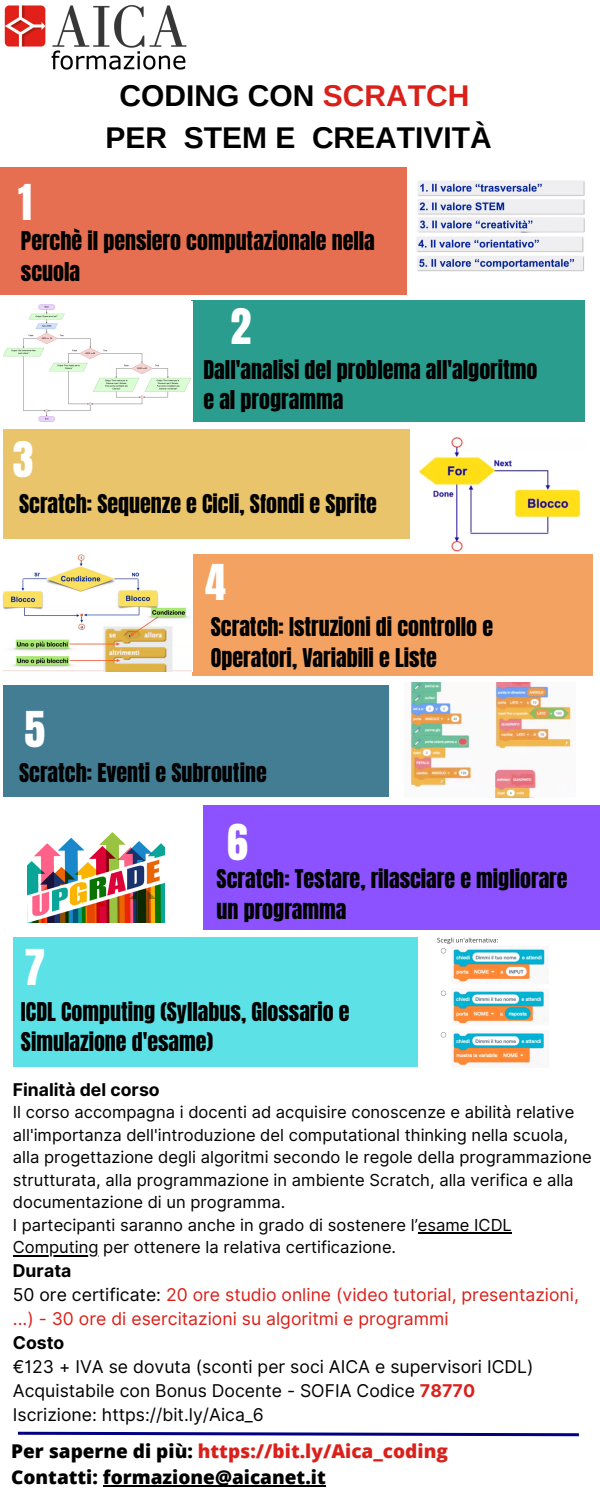
<style>
.page{position:relative;width:600px;height:1500px;background:#fff}
.page>*{position:absolute;margin:0;border:0;box-sizing:border-box;transform-origin:0 0}
.t1{font:42px "Anton";color:#fff}
.t2{font:700 30px "Arimo";color:#000}
.t3{font:22px/30.8px "Anton";color:#000}
.t4{font:800 19px "Open Sans";color:#da201a}
.t5{font:800 19px "Open Sans";color:#000}
.t6{font:17.6px "Inter";color:#000}
.t7{font:17.6px/24px "Inter";color:#da201a}
.t8{font:700 17.6px "Inter";color:#000}
.t9{font:17.5px "Canva Sans";color:#000}
.t10{font:16.6px/22.5px "Inter";color:#000}
.s1{color:#da201a}
.s2{color:#000}
.s3{font-weight:700;color:#da201a}
</style>
<div class="page">
<div style="left:0;top:167px;width:407px;height:128px;background:#e76f51"></div>
<div style="left:3px;top:429px;width:406px;height:109px;background:#e9c46a"></div>
<div style="left:3px;top:685px;width:385px;height:111px;background:#437d94"></div>
<div style="left:191px;top:300px;width:393px;height:121px;background:#2a9d8f"></div>
<div style="left:192px;top:554px;width:401px;height:121px;background:#f4a261"></div>
<img style="left:5px;top:5px;width:182px;height:65px">
<div style="left:203px;top:805px;width:397px;height:125px;background:#8c52ff"></div>
<div style="left:13px;top:937px;width:404px;height:130px;background:#5ce1e6"></div>
<hr style="left:418px;top:1232px;width:94px;height:2px;background:#000">
<hr style="left:13px;top:1255px;width:86px;height:1px;background:#000">
<svg style="left:17px;top:1431px;width:562px;height:6px"></svg>
<img style="left:418px;top:437px;width:163px;height:115px">
<img style="left:3px;top:554px;width:189px;height:118px">
<img style="left:410px;top:683px;width:162px;height:115px">
<img style="left:437px;top:937px;width:111px;height:129px">
<img style="left:416px;top:181px;width:169px;height:91px">
<img style="left:3px;top:301px;width:189px;height:121px">
<img style="left:28px;top:832px;width:136px;height:91px">
<hr style="left:103px;top:1485px;width:223px;height:2px;background:#000">
<p class="t1" style="left:18px;top:172px;width:15px">1</p>
<p class="t2" style="left:120px;top:79px;width:351px">CODING CON <span class="s1">SCRATCH</span></p>
<p class="t2" style="left:105px;top:120px;width:388px">PER STEM E CREATIVITÀ</p>
<p class="t3" style="left:21px;top:226px;width:355px">Perchè il pensiero computazionale nella scuola</p>
<p class="t1" style="left:230px;top:296px;width:22px">2</p>
<p class="t1" style="left:13px;top:429px;width:22px">3</p>
<p class="t3" style="left:203px;top:354px;width:336px">Dall'analisi del problema all'algoritmo</p>
<p class="t3" style="left:203px;top:385px;width:141px">e al programma</p>
<p class="t3" style="left:19px;top:489px;width:359px">Scratch: Sequenze e Cicli, Sfondi e Sprite</p>
<p class="t1" style="left:205px;top:552px;width:22px">4</p>
<p class="t1" style="left:25px;top:699px;width:22px">5</p>
<p class="t3" style="left:211px;top:612px;width:284px">Scratch: Istruzioni di controllo e<br>Operatori, Variabili e Liste</p>
<p class="t3" style="left:19px;top:758px;width:249px">Scratch: Eventi e Subroutine</p>
<p class="t1" style="left:227px;top:813px;width:22px">6</p>
<p class="t3" style="left:217px;top:864px;width:352px">Scratch: Testare, rilasciare e migliorare un programma</p>
<p class="t1" style="left:25px;top:937px;width:22px">7</p>
<p class="t3" style="left:21px;top:996px;width:330px">ICDL Computing (Syllabus, Glossario e<br>Simulazione d'esame)</p>
<p class="t8" style="left:13px;top:1079px;width:148px">Finalità del corso</p>
<p class="t10" style="left:13px;top:1101px;width:580px">Il corso accompagna i docenti ad acquisire conoscenze e abilità relative all'importanza dell'introduzione del computational thinking nella scuola, alla progettazione degli algoritmi secondo le regole della programmazione strutturata, alla programmazione in ambiente Scratch, alla verifica e alla documentazione di un programma.</p>
<p class="t10" style="left:13px;top:1214px;width:501px">I partecipanti saranno anche in grado di sostenere l’esame ICDL<br>Computing per ottenere la relativa certificazione.</p>
<p class="t8" style="left:13px;top:1260px;width:60px">Durata</p>
<p class="t7" style="left:13px;top:1283px;width:568px"><span class="s2">50 ore certificate:</span> 20 ore studio online (video tutorial, presentazioni, ...) - 30 ore di esercitazioni su algoritmi e programmi</p>
<p class="t8" style="left:13px;top:1332px;width:53px">Costo</p>
<p class="t6" style="left:13px;top:1356px;width:522px">€123 + IVA se dovuta (sconti per soci AICA e supervisori ICDL)</p>
<p class="t6" style="left:13px;top:1380px;width:464px">Acquistabile con Bonus Docente - SOFIA Codice <span class="s3">78770</span></p>
<p class="t6" style="left:13px;top:1404px;width:253px">Iscrizione: https://bit.ly/Aica_6</p>
<p class="t4" style="left:11px;top:1437px;width:438px"><span class="s2">Per saperne di più:</span> https://bit.ly/Aica_coding</p>
<p class="t5" style="left:11px;top:1464px;width:316px">Contatti: formazione@aicanet.it</p>
<p class="t9" style="left:218px;top:1466px;width:165px">reallygreatsite.com</p>
</div>
